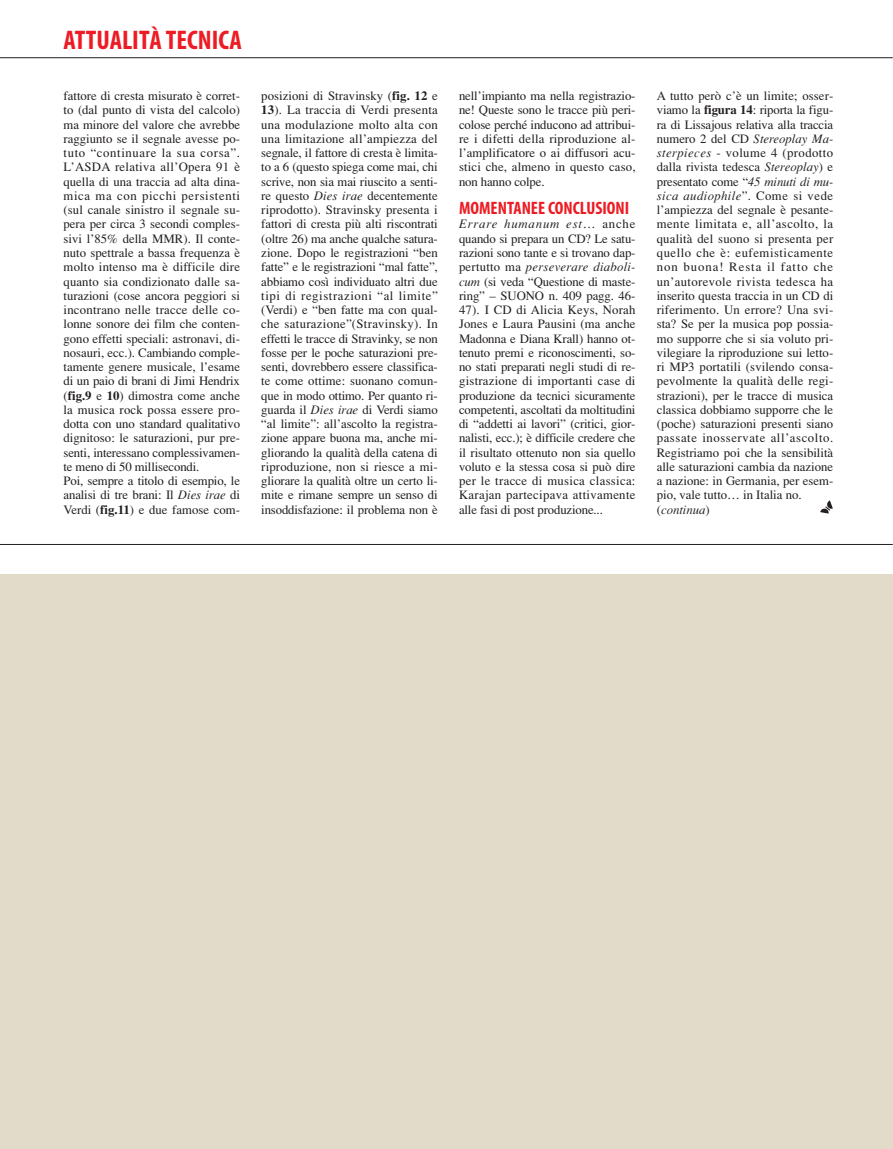
<style>
.page{position:relative;width:893px;height:1149px;background:#fff}
.page>*{position:absolute;margin:0;border:0;box-sizing:border-box;transform-origin:0 0}
.t1{font:700 condensed 27px "Myriad";color:#ed1c24}
.t2{font:700 condensed 18px "Myriad";color:#ed1c24}
.t3{font:12.75px/14.2px "Times";color:#231f20;text-align:justify}
.s1{font-weight:700}
.s2{font-style:italic}
</style>
<div class="page">
<hr style="left:0;top:57px;width:893px;height:1px;background:#231f20">
<div style="left:0;top:574px;width:893px;height:574px;background:#e3dbc9"></div>
<hr style="left:0;top:544px;width:893px;height:1px;background:#231f20">
<svg style="left:820px;top:500px;width:13px;height:13px"></svg>
<h1 class="t1" style="left:64px;top:30px;width:180px">ATTUALITÀ TECNICA</h1>
<p class="t3" style="left:64px;top:90px;width:178px;text-align:left">fattore di cresta misurato è corret&shy;to (dal punto di vista del calcolo) ma minore del valore che avrebbe raggiunto se il segnale avesse po&shy;tuto “continuare la sua corsa”.<br>L’ASDA relativa all’Opera 91 è quella di una traccia ad alta dina&shy;mica ma con picchi persistenti (sul canale sinistro il segnale su&shy;pera per circa 3 secondi comples&shy;sivi l’85% della MMR). Il conte&shy;nuto spettrale a bassa frequenza è molto intenso ma è difficile dire quanto sia condizionato dalle sa&shy;turazioni (cose ancora peggiori si incontrano nelle tracce delle co&shy;lonne sonore dei film che conten&shy;gono effetti speciali: astronavi, di&shy;nosauri, ecc.). Cambiando comple&shy;tamente genere musicale, l’esame di un paio di brani di Jimi Hendrix (<span class="s1">fig.9</span> e <span class="s1">10</span>) dimostra come anche la musica rock possa essere pro&shy;dotta con uno standard qualitativo dignitoso: le saturazioni, pur pre&shy;senti, interessano complessivamen&shy;te meno di 50 millisecondi.<br>Poi, sempre a titolo di esempio, le analisi di tre brani: Il <span class="s2">Dies irae</span> di Verdi (<span class="s1">fig.11</span>) e due famose com-</p>
<p class="t3" style="left:261px;top:90px;width:178px">posizioni di Stravinsky (<span class="s1">fig. 12</span> e <span class="s1">13</span>). La traccia di Verdi presenta una modulazione molto alta con una limitazione all’ampiezza del segnale, il fattore di cresta è limita&shy;to a 6 (questo spiega come mai, chi scrive, non sia mai riuscito a senti&shy;re questo <span class="s2">Dies irae</span> decentemente riprodotto). Stravinsky presenta i fattori di cresta più alti riscontrati (oltre 26) ma anche qualche satura&shy;zione. Dopo le registrazioni “ben fatte” e le registrazioni “mal fatte”, abbiamo così individuato altri due tipi di registrazioni “al limite” (Verdi) e “ben fatte ma con qual&shy;che saturazione”(Stravinsky). In effetti le tracce di Stravinky, se non fosse per le poche saturazioni pre&shy;senti, dovrebbero essere classifica&shy;te come ottime: suonano comun&shy;que in modo ottimo. Per quanto ri&shy;guarda il <span class="s2">Dies irae</span> di Verdi siamo “al limite”: all’ascolto la registra&shy;zione appare buona ma, anche mi&shy;gliorando la qualità della catena di riproduzione, non si riesce a mi&shy;gliorare la qualità oltre un certo li&shy;mite e rimane sempre un senso di insoddisfazione: il problema non è</p>
<p class="t3" style="left:459px;top:90px;width:178px">nell’impianto ma nella registrazio&shy;ne! Queste sono le tracce più peri&shy;colose perché inducono ad attribui&shy;re i difetti della riproduzione al&shy;l’amplificatore o ai diffusori acu&shy;stici che, almeno in questo caso, non hanno colpe.</p>
<h2 class="t2" style="left:459px;top:201px;width:172px">MOMENTANEE CONCLUSIONI</h2>
<p class="t3" style="left:459px;top:218px;width:178px"><span class="s2">Errare humanum est</span>… anche quando si prepara un CD? Le satu&shy;razioni sono tante e si trovano dap&shy;pertutto ma <span class="s2">perseverare diaboli&shy;cum</span> (si veda “Questione di maste&shy;ring” – SUONO n. 409 pagg. 46- 47). I CD di Alicia Keys, Norah Jones e Laura Pausini (ma anche Madonna e Diana Krall) hanno ot&shy;tenuto premi e riconoscimenti, so&shy;no stati preparati negli studi di re&shy;gistrazione di importanti case di produzione da tecnici sicuramente competenti, ascoltati da moltitudini di “addetti ai lavori” (critici, gior&shy;nalisti, ecc.); è difficile credere che il risultato ottenuto non sia quello voluto e la stessa cosa si può dire per le tracce di musica classica:<br>Karajan partecipava attivamente alle fasi di post produzione...</p>
<p class="t3" style="left:657px;top:90px;width:178px;text-align:left">A tutto però c’è un limite; osser&shy;viamo la <span class="s1">figura 14</span>: riporta la figu&shy;ra di Lissajous relativa alla traccia numero 2 del CD <span class="s2">Stereoplay Ma&shy;sterpieces</span> - volume 4 (prodotto dalla rivista tedesca <span class="s2">Stereoplay</span>) e presentato come “<span class="s2">45 minuti di mu&shy;sica audiophile</span>”. Come si vede l’ampiezza del segnale è pesante&shy;mente limitata e, all’ascolto, la qualità del suono si presenta per quello che è: eufemisticamente non buona! Resta il fatto che un’autorevole rivista tedesca ha inserito questa traccia in un CD di riferimento. Un errore? Una svi&shy;sta? Se per la musica pop possia&shy;mo supporre che si sia voluto pri&shy;vilegiare la riproduzione sui letto&shy;ri MP3 portatili (svilendo consa&shy;pevolmente la qualità delle regi&shy;strazioni), per le tracce di musica classica dobbiamo supporre che le (poche) saturazioni presenti siano passate inosservate all’ascolto.<br>Registriamo poi che la sensibilità alle saturazioni cambia da nazione a nazione: in Germania, per esem&shy;pio, vale tutto… in Italia no. (<span class="s2">continua</span>)</p>
</div>
